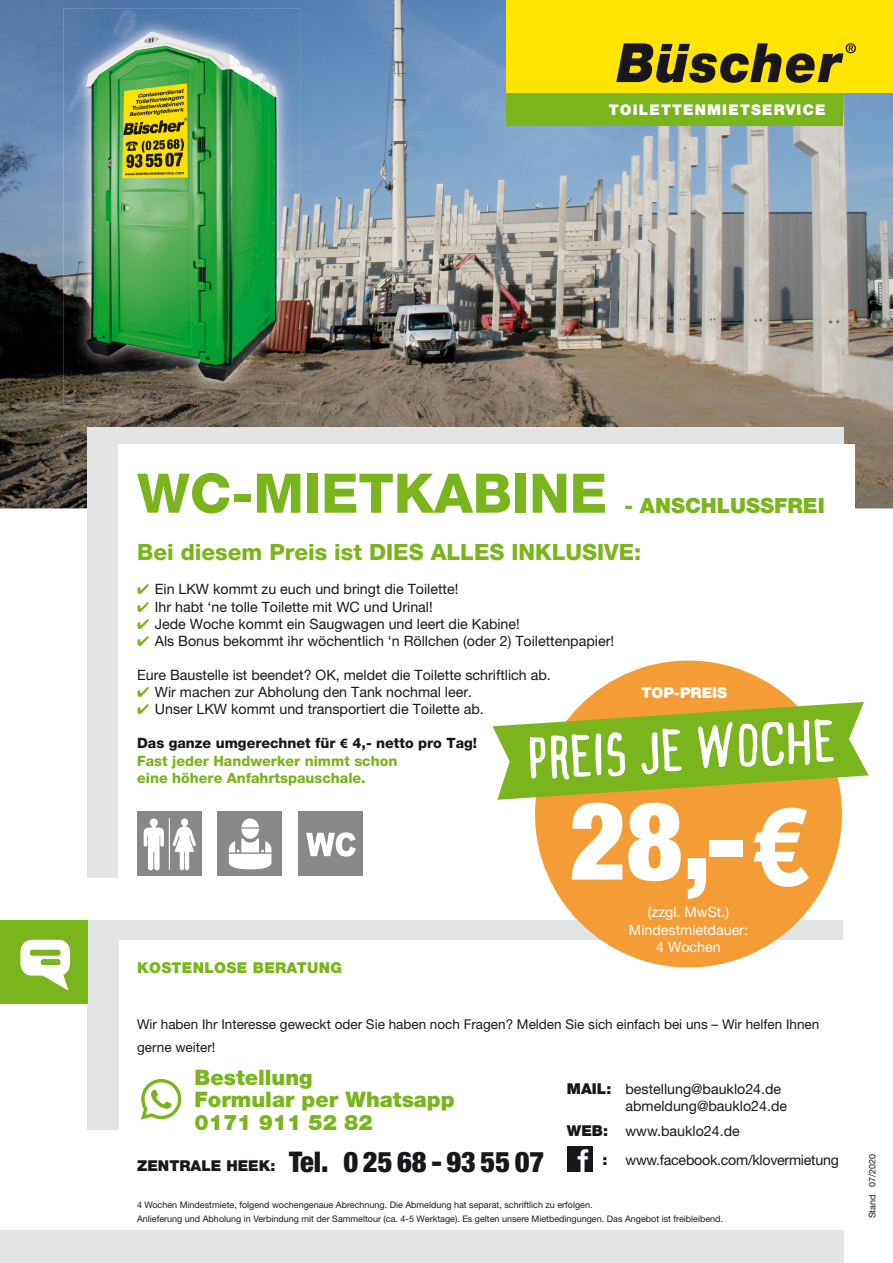
<style>
.page{position:relative;width:893px;height:1263px;background:#fff}
.page>*{position:absolute;margin:0;border:0;box-sizing:border-box;transform-origin:0 0}
.t1{font:900 condensed 108.75px "Helvetica Neue";color:#fff}
.t2{font:900 108.3px "Avenir";color:#fff;scale:.9 1}
.t3{font:condensed 81px "Fun Euro Original";color:#fff}
.t4{font:800 54.6px "Helvetica Neue";color:#7ab51d}
.t5{font:500 34.5px "Helvetica Neue";color:#fff}
.t6{font:900 condensed 28.5px "Helvetica Neue";color:#1a171c}
.t7{font:800 22.5px "Helvetica Neue";color:#7ab51d}
.t8{font:900 21.3px/22.5px "Helvetica Neue";color:#7ab51d}
.t9{font:900 21px "Helvetica Neue";color:#7ab51d}
.t10{font:900 15px "Helvetica Neue";letter-spacing:.02em;color:#7ab51d}
.t11{font:900 15px "Helvetica Neue";color:#1a171c}
.t12{font:900 15px "Helvetica Neue";color:#fff}
.t13{font:900 14.85px "Helvetica Neue";letter-spacing:.08em;color:#fff}
.t14{font:14.25px/17.1px "Helvetica Neue";color:#1a171c}
.t15{font:800 14.25px/17.1px "Helvetica Neue";color:#7ab51d}
.t16{font:14.25px/28.5px "Helvetica Neue";letter-spacing:-.02em;color:#1a171c}
.t17{font:14.25px/17.1px "Helvetica Neue";color:#fff;text-align:center}
.t18{font:13.5px/22.5px "Helvetica Neue";color:#1a171c}
.t19{font:9px/13.5px "Helvetica Neue";color:#1a171c}
.s1{color:#7ab51d}
.s2{color:#1a171c}
.s3{font-family:"Myriad Pro";font-weight:700;color:#1a171c}
.s4{font-weight:900;font-size:15px}
</style>
<div class="page">
<img style="left:0;top:0;width:893px;height:508px">
<img style="left:63px;top:9px;width:237px;height:49px">
<img style="left:63px;top:58px;width:47px;height:346px">
<img style="left:253px;top:58px;width:47px;height:346px">
<img style="left:110px;top:382px;width:143px;height:22px">
<img style="left:84px;top:30px;width:195px;height:352px">
<div style="left:88px;top:427px;width:756px;height:450px;background:#e3e4e5"></div>
<div style="left:119px;top:445px;width:736px;height:444px;background:#fff"></div>
<div style="left:0;top:1231px;width:843px;height:32px;background:#e3e4e5"></div>
<div style="left:88px;top:920px;width:755px;height:210px;background:#e3e4e5"></div>
<div style="left:0;top:920px;width:88px;height:84px;background:#7ab51d"></div>
<svg style="left:20px;top:940px;width:50px;height:50px"></svg>
<div style="left:119px;top:940px;width:724px;height:221px;background:#fff"></div>
<div style="left:137px;top:812px;width:65px;height:64px;background:#87888a"></div>
<div style="left:217px;top:812px;width:64px;height:64px;background:#87888a"></div>
<div style="left:299px;top:812px;width:64px;height:64px;background:#87888a"></div>
<svg style="left:144px;top:818px;width:20px;height:52px"></svg>
<svg style="left:172px;top:818px;width:24px;height:52px"></svg>
<svg style="left:228px;top:818px;width:44px;height:51px"></svg>
<svg style="left:306px;top:832px;width:50px;height:24px"></svg>
<hr style="left:169px;top:818px;width:1px;height:52px;background:#fff">
<div style="left:506px;top:93px;width:337px;height:33px;background:#7ab51d"></div>
<div style="left:506px;top:0;width:387px;height:93px;background:#ffe500"></div>
<svg style="left:616px;top:43px;width:240px;height:40px"></svg>
<div style="left:567px;top:1146px;width:26px;height:25px;background:#1a171c"></div>
<svg style="left:141px;top:1079px;width:41px;height:41px"></svg>
<div style="left:535px;top:660px;width:307px;height:307px;background:#f49d36;border-radius:50%"></div>
<svg style="left:493px;top:702px;width:376px;height:98px"></svg>
<p class="t13" style="left:609px;top:101px;width:218px">TOILETTENMIETSERVICE</p>
<h3 class="t4" style="left:137px;top:461px;width:471px">WC-MIETKABINE</h3>
<h3 class="t9" style="left:624px;top:493px;width:202px">- ANSCHLUSSFREI</h3>
<h3 class="t7" style="left:137px;top:539px;width:506px">Bei diesem Preis ist DIES ALLES INKLUSIVE:</h3>
<p class="t14" style="left:137px;top:581px;width:323px"><span class="s1">✔</span> Ein LKW kommt zu euch und bringt die Toilette!</p>
<p class="t14" style="left:137px;top:598px;width:297px"><span class="s1">✔</span> Ihr habt ‘ne tolle Toilette mit WC und Urinal!</p>
<p class="t14" style="left:137px;top:615px;width:384px"><span class="s1">✔</span> Jede Woche kommt ein Saugwagen und leert die Kabine!</p>
<p class="t14" style="left:137px;top:632px;width:478px"><span class="s1">✔</span> Als Bonus bekommt ihr wöchentlich ‘n Röllchen (oder 2) Toilettenpapier!</p>
<p class="t14" style="left:137px;top:666px;width:415px">Eure Baustelle ist beendet? OK, meldet die Toilette schriftlich ab.</p>
<p class="t14" style="left:137px;top:683px;width:336px"><span class="s1">✔</span> Wir machen zur Abholung den Tank nochmal leer.</p>
<p class="t14" style="left:137px;top:700px;width:348px"><span class="s1">✔</span> Unser LKW kommt und transportiert die Toilette ab.</p>
<p class="t15" style="left:137px;top:735px;width:341px"><span class="s2">Das ganze umgerechnet für</span> <span class="s3">€</span> <span class="s2">4,- netto pro Tag!<br></span>Fast jeder Handwerker nimmt schon<br>eine höhere Anfahrtspauschale.</p>
<p class="t12" style="left:641px;top:684px;width:87px">TOP-PREIS</p>
<h3 class="t3" style="left:525px;top:730px;width:310px;rotate:-4deg">PREIS JE WOCHE</h3>
<p class="t10" style="left:137px;top:959px;width:206px">KOSTENLOSE BERATUNG</p>
<h1 class="t1" style="left:570px;top:774px;width:178px">28,-</h1>
<p class="t17" style="left:629px;top:903px;width:121px">(zzgl. MwSt.)<br>Mindestmietdauer:<br>4 Wochen</p>
<h2 class="t2" style="left:752px;top:755px;width:66px">€</h2>
<p class="t18" style="left:137px;top:1013px;width:684px">Wir haben Ihr Interesse geweckt oder Sie haben noch Fragen? Melden Sie sich einfach bei uns – Wir helfen Ihnen gerne weiter!</p>
<h3 class="t8" style="left:195px;top:1066px;width:262px">Bestellung<br>Formular per Whatsapp<br>0171 911 52 82</h3>
<p class="t11" style="left:137px;top:1156px;width:140px">ZENTRALE HEEK:</p>
<h3 class="t6" style="left:289px;top:1144px;width:257px">Tel. 0 25 68 - 93 55 07</h3>
<p class="t14" style="left:625px;top:1080px;width:163px;text-indent:-58px"><span class="s4">MAIL:</span> bestellung@bauklo24.de abmeldung@bauklo24.de</p>
<p class="t16" style="left:603px;top:1116px;width:238px;text-indent:-36px"><span class="s4">WEB:</span> www.bauklo24.de<br><span class="s4">:</span> www.facebook.com/klovermietung</p>
<h3 class="t5" style="left:577px;top:1141px;width:12px">f</h3>
<p class="t19" style="left:137px;top:1198px;width:587px">4 Wochen Mindestmiete, folgend wochengenaue Abrechnung. Die Abmeldung hat separat, schriftlich zu erfolgen.<br>Anlieferung und Abholung in Verbindung mit der Sammeltour (ca. 4-5 Werktage). Es gelten unsere Mietbedingungen. Das Angebot ist freibleibend.</p>
<p class="t19" style="left:865px;top:1218px;width:66px;rotate:-90deg">Stand 07/2020</p>
</div>
